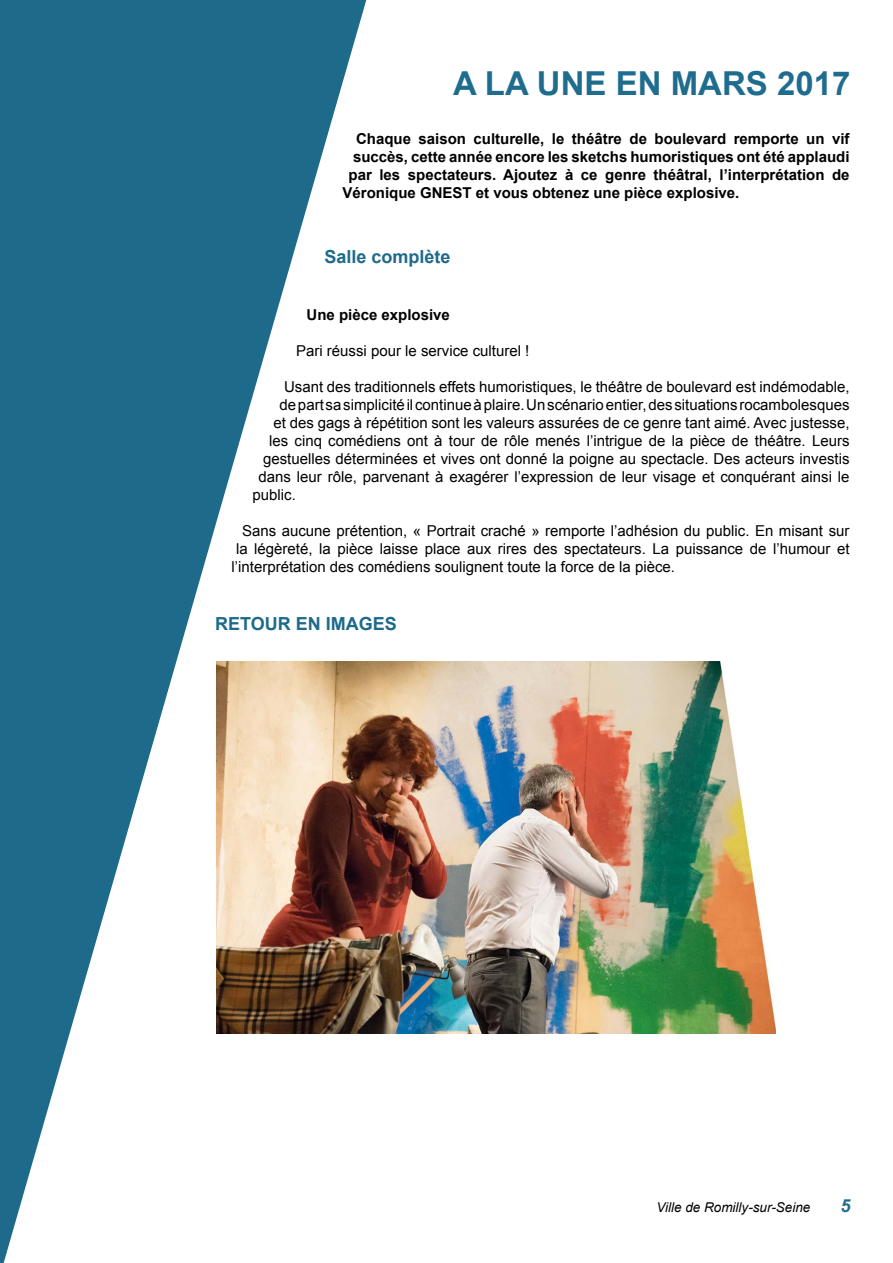
<style>
.page{position:relative;width:893px;height:1263px;background:#fff}
.page>*{position:absolute;margin:0;border:0;box-sizing:border-box;transform-origin:0 0}
.t1{font:700 33px "Arial";color:#1f6d8e}
.t2{font:700 18px "Arial";color:#1e6a8a}
.t3{font:italic 700 18px "Arial";color:#1f6c8e}
.t4{font:15px "Arial";color:#000}
.t5{font:700 15px "Arial";color:#000}
.t6{font:italic 13.5px "Arial";color:#000}
</style>
<div class="page">
<svg style="left:0;top:0;width:370px;height:1263px;fill:#1e6a8a"></svg>
<img style="left:217px;top:661px;width:558px;height:372px">
<h1 class="t1" style="left:453px;top:62px;width:399px">A LA UNE EN MARS 2017</h1>
<p class="t5" style="left:356px;top:129px;width:495px">Chaque saison culturelle, le théâtre de boulevard remporte un vif</p>
<p class="t5" style="left:353px;top:147px;width:498px">succès, cette année encore les sketchs humoristiques ont été applaudi</p>
<p class="t5" style="left:349px;top:165px;width:503px">par les spectateurs. Ajoutez à ce genre théâtral, l’interprétation de</p>
<p class="t5" style="left:343px;top:183px;width:398px">Véronique GNEST et vous obtenez une pièce explosive.</p>
<p class="t2" style="left:325px;top:244px;width:128px">Salle complète</p>
<p class="t5" style="left:307px;top:305px;width:145px">Une pièce explosive</p>
<p class="t4" style="left:296px;top:341px;width:235px">Pari réussi pour le service culturel !</p>
<p class="t4" style="left:284px;top:377px;width:567px">Usant des traditionnels effets humoristiques, le théâtre de boulevard est indémodable,</p>
<p class="t4" style="left:280px;top:395px;width:571px">de part sa simplicité il continue à plaire. Un scénario entier, des situations rocambolesques</p>
<p class="t4" style="left:274px;top:413px;width:577px">et des gags à répétition sont les valeurs assurées de ce genre tant aimé. Avec justesse,</p>
<p class="t4" style="left:269px;top:431px;width:582px">les cinq comédiens ont à tour de rôle menés l’intrigue de la pièce de théâtre. Leurs</p>
<p class="t4" style="left:263px;top:449px;width:588px">gestuelles déterminées et vives ont donné la poigne au spectacle. Des acteurs investis</p>
<p class="t4" style="left:259px;top:467px;width:592px">dans leur rôle, parvenant à exagérer l’expression de leur visage et conquérant ainsi le</p>
<p class="t4" style="left:253px;top:485px;width:45px">public.</p>
<p class="t4" style="left:242px;top:521px;width:609px">Sans aucune prétention, « Portrait craché » remporte l’adhésion du public. En misant sur</p>
<p class="t4" style="left:236px;top:539px;width:615px">la légèreté, la pièce laisse place aux rires des spectateurs. La puissance de l’humour et</p>
<p class="t4" style="left:232px;top:557px;width:445px">l’interprétation des comédiens soulignent toute la force de la pièce.</p>
<p class="t2" style="left:215px;top:612px;width:183px">RETOUR EN IMAGES</p>
<p class="t6" style="left:656px;top:1199px;width:156px">Ville de Romilly-sur-Seine</p>
<p class="t3" style="left:840px;top:1194px;width:12px">5</p>
</div>
